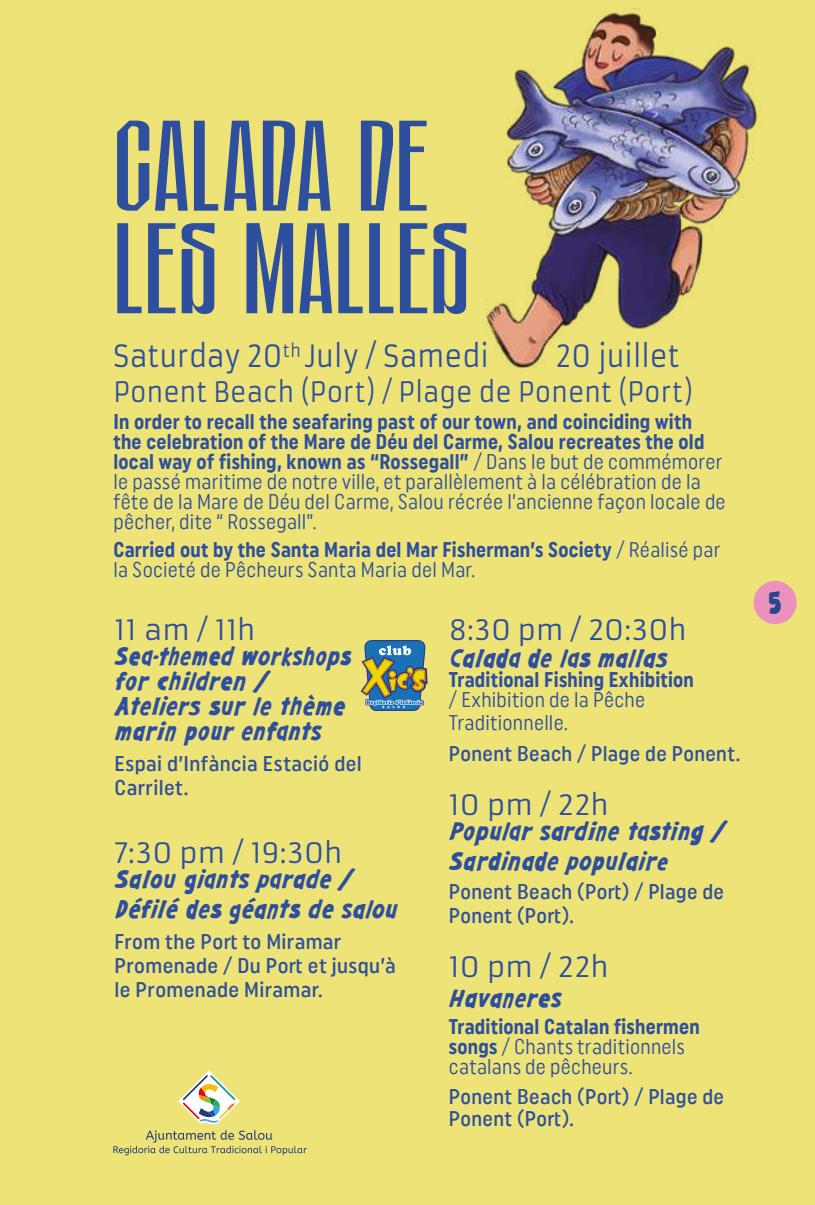
<style>
.page{position:relative;width:815px;height:1205px;background:#eee377}
.page>*{position:absolute;margin:0;border:0;box-sizing:border-box;transform-origin:0 0}
.t1{font:500 75px/102.5px "Dx Slight Free Personal Use";letter-spacing:.02em;color:#2e4f9e;scale:1.47 1}
.t2{font:30px "Armata";letter-spacing:-.005em;color:#2e4f9e;scale:.9 1}
.t3{font:700 30px "Gargle Cd Rg";color:#26488c}
.t4{font:27.5px "Armata";color:#2e4f9e}
.t5{font:27.5px "Armata";color:#2e4f9e;scale:.9 1}
.t6{font:italic 700 25px/30px "Gargle Rg";letter-spacing:.005em;color:#2e4f9e}
.t7{font:italic 700 25px/25px "Gargle Rg";letter-spacing:.005em;color:#2e4f9e;scale:.96 1}
.t8{font:21.25px/20px "Uniform Condensed 4";letter-spacing:.01em;color:#2e4f9e;scale:.94 1}
.t9{font:21.25px/20px "Uniform Condensed 6";letter-spacing:.015em;color:#2e4f9e;scale:.94 1}
.t10{font:21.25px/24px "Uniform Condensed 2";letter-spacing:.015em;color:#2e4f9e}
.s1{font-family:"Uniform Condensed 6"}
.s2{font-size:22.5px}
.s3{font-family:"Uniform Condensed 4"}
</style>
<div class="page">
<svg style="left:361px;top:640px;width:67px;height:71px;background:#728f84"></svg>
<img style="left:485px;top:12px;width:272px;height:357px">
<svg style="left:113px;top:1130px;width:194px;height:25px"></svg>
<svg style="left:178px;top:1070px;width:62px;height:54px"></svg>
<div style="left:753px;top:581px;width:44px;height:43px;background:#ea91bd;border-radius:50%"></div>
<h1 class="t1" style="left:115px;top:134px;width:243px">CALADA DE<br>LES MALLES</h1>
<h2 class="t2" style="left:113px;top:338px;width:419px">Saturday 20<sup>th</sup> July / Samedi</h2>
<h2 class="t2" style="left:556px;top:338px;width:139px">20 juillet</h2>
<p class="t5" style="left:113px;top:375px;width:646px">Ponent Beach (Port) / Plage de Ponent (Port)</p>
<p class="t8" style="left:113px;top:412px;width:650px">In order to recall the seafaring past of our town, and coinciding with the celebration of the Mare de Déu del Carme, Salou recreates the old local way of fishing, known as “Rossegall” <span class="s1">/ Dans le but de commémorer</span></p>
<p class="t9" style="left:113px;top:471px;width:653px">le passé maritime de notre ville, et parallèlement à la célébration de la fête de la Mare de Déu del Carme, Salou récrée l’ancienne façon locale de pêcher, dite “ Rossegall”.</p>
<p class="t8" style="left:113px;top:539px;width:647px">Carried out by the Santa Maria del Mar Fisherman’s Society <span class="s1">/ Réalisé par</span></p>
<p class="t9" style="left:113px;top:559px;width:386px">la Societé de Pêcheurs Santa Maria del Mar.</p>
<p class="t4" style="left:115px;top:613px;width:143px">11 am / 11h</p>
<p class="t7" style="left:115px;top:643px;width:247px">Sea-themed workshops for children /<br>Ateliers sur le thème marin pour enfants</p>
<p class="t10" style="left:115px;top:751px;width:249px">Espai d’Infància Estació del<br>Carrilet.</p>
<p class="t4" style="left:115px;top:836px;width:229px">7:30 pm / 19:30h</p>
<p class="t6" style="left:115px;top:864px;width:285px">Salou giants parade /<br>Défilé des géants de salou</p>
<p class="t10" style="left:115px;top:929px;width:283px">From the Port to Miramar<br>Promenade / Du Port et jusqu’à le Promenade Miramar.</p>
<p class="t4" style="left:449px;top:613px;width:239px">8:30 pm / 20:30h</p>
<p class="t6" style="left:449px;top:643px;width:219px">Calada de las mallas</p>
<p class="t8" style="left:449px;top:669px;width:262px">Traditional Fishing Exhibition</p>
<p class="t9" style="left:449px;top:688px;width:210px;line-height:22.5px">/ Exhibition de la Pêche<br>Traditionnelle.</p>
<p class="t10" style="left:449px;top:741px;width:293px">Ponent Beach / Plage de Ponent.</p>
<p class="t4" style="left:449px;top:788px;width:162px">10 pm / 22h</p>
<p class="t6" style="left:449px;top:816px;width:277px">Popular sardine tasting /<br>Sardinade populair<span class="s2">e</span></p>
<p class="t10" style="left:449px;top:879px;width:277px">Ponent Beach (Port) / Plage de<br>Ponent (Port).</p>
<p class="t4" style="left:449px;top:950px;width:162px">10 pm / 22h</p>
<p class="t6" style="left:449px;top:983px;width:114px">Havaneres</p>
<p class="t8" style="left:449px;top:1016px;width:268px">Traditional Catalan fishermen</p>
<p class="t9" style="left:449px;top:1036px;width:252px"><span class="s3">songs</span> / Chants traditionnels catalans de pêcheurs.</p>
<p class="t10" style="left:449px;top:1084px;width:277px;line-height:22.5px">Ponent Beach (Port) / Plage de<br>Ponent (Port).</p>
<h2 class="t3" style="left:769px;top:584px;width:14px">5</h2>
</div>
